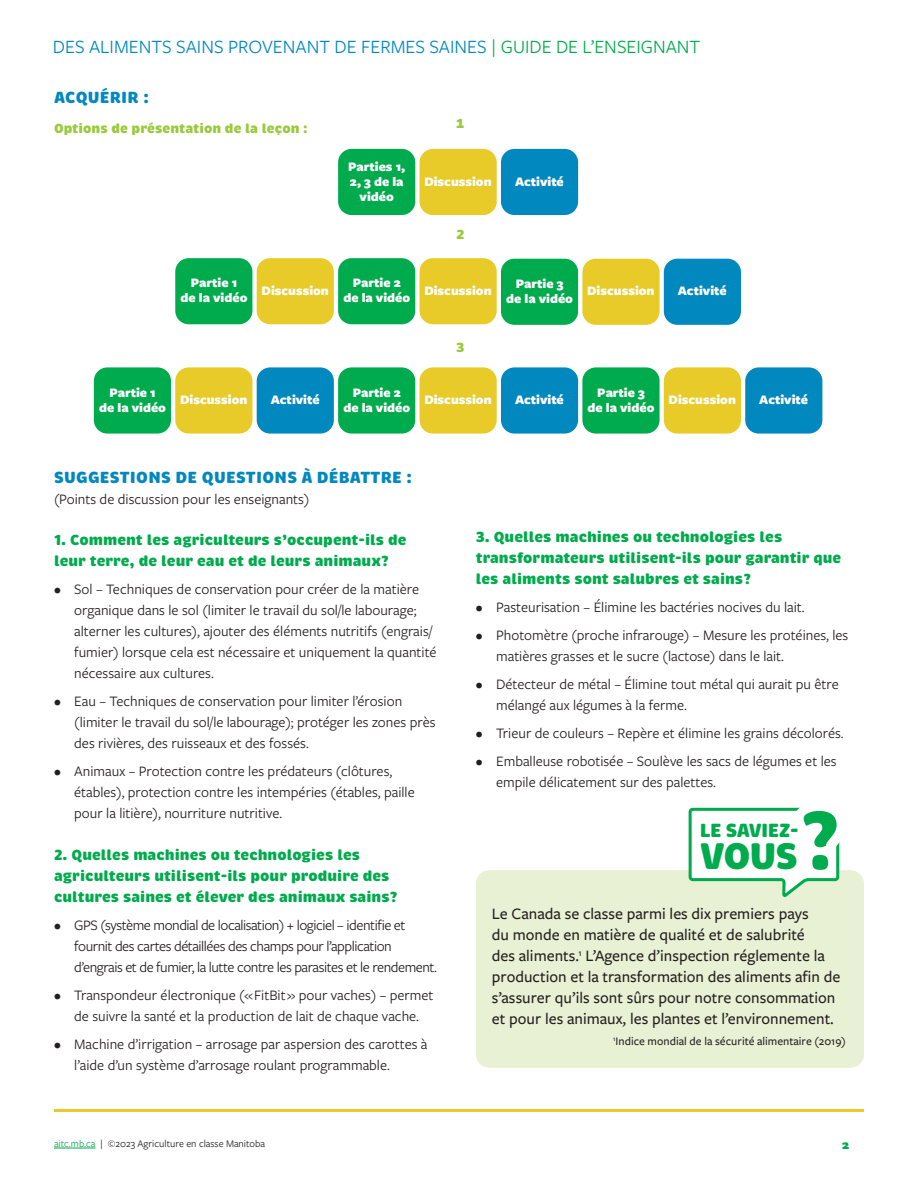
<style>
.page{position:relative;width:918px;height:1188px;background:#fff}
.page>*{position:absolute;margin:0;border:0;box-sizing:border-box;transform-origin:0 0}
.Heading{font:900 37.95px "Brevia";color:#00ab4d}
.t1{font:19.5px "Freight Sans Pro";color:#0088bf}
.Heading-2{font:900 19.5px "Brevia";letter-spacing:-.03em;color:#00ab4d}
.Body_copy{font:500 16.5px/21px "Freight Sans Pro";color:#231f20}
.Subhead{font:900 16.5px "Brevia";letter-spacing:.015em;color:#0088bf}
.Subhead-2{font:15px/21px "Freight Sans Pro";color:#231f20}
.Sub-_Subhead{font:900 15px/21px "Brevia";color:#00ab4d}
.Subhead-3{font:15px/21px "Freight Sans Pro";letter-spacing:-.03em;color:#231f20}
.Sub-_Subhead-2{font:900 13.5px/15px "Freight Sans Pro";color:#fff;text-align:center}
.Sub-_Subhead-3{font:900 13.5px "Brevia";color:#99ca3b}
.t2{font:900 13.5px "Freight Sans Pro";color:#00ab4d}
.Body_copy-2{font:500 12px "Freight Sans Pro";color:#231f20}
.Words{font:10.5px "Freight Sans Pro";color:#231f20}
.s1{color:#00ab4d}
</style>
<div class="page">
<div style="left:94px;top:367px;width:77px;height:67px;background:#00ab4d;border-radius:14px"></div>
<div style="left:175px;top:258px;width:77px;height:66px;background:#00ab4d;border-radius:14px"></div>
<div style="left:175px;top:367px;width:77px;height:67px;background:#e8cb28;border-radius:14px"></div>
<div style="left:257px;top:258px;width:77px;height:66px;background:#e8cb28;border-radius:14px"></div>
<div style="left:257px;top:367px;width:77px;height:67px;background:#0088bf;border-radius:14px"></div>
<div style="left:338px;top:367px;width:77px;height:67px;background:#00ab4d;border-radius:14px"></div>
<div style="left:338px;top:258px;width:77px;height:66px;background:#00ab4d;border-radius:14px"></div>
<div style="left:338px;top:149px;width:77px;height:66px;background:#00ab4d;border-radius:14px"></div>
<div style="left:420px;top:367px;width:77px;height:67px;background:#e8cb28;border-radius:14px"></div>
<div style="left:420px;top:258px;width:77px;height:66px;background:#e8cb28;border-radius:14px"></div>
<div style="left:420px;top:149px;width:77px;height:66px;background:#e8cb28;border-radius:14px"></div>
<div style="left:501px;top:367px;width:77px;height:67px;background:#0088bf;border-radius:14px"></div>
<div style="left:501px;top:149px;width:77px;height:66px;background:#0088bf;border-radius:14px"></div>
<div style="left:582px;top:367px;width:78px;height:67px;background:#00ab4d;border-radius:14px"></div>
<div style="left:501px;top:259px;width:77px;height:66px;background:#00ab4d;border-radius:14px"></div>
<div style="left:664px;top:367px;width:77px;height:67px;background:#e8cb28;border-radius:14px"></div>
<div style="left:582px;top:259px;width:78px;height:66px;background:#e8cb28;border-radius:14px"></div>
<div style="left:745px;top:367px;width:77px;height:67px;background:#0088bf;border-radius:14px"></div>
<div style="left:664px;top:259px;width:77px;height:66px;background:#0088bf;border-radius:14px"></div>
<div style="left:476px;top:870px;width:388px;height:198px;background:#e8f1d4;border-radius:14px"></div>
<hr style="left:54px;top:1109px;width:810px;height:3px;background:#e8cb28">
<hr style="left:54px;top:1148px;width:42px;height:1px;background:#00ab4d">
<svg style="left:690px;top:807px;width:162px;height:89px"></svg>
<h2 class="t1" style="left:53px;top:34px;width:649px">DES ALIMENTS SAINS PROVENANT DE FERMES SAINES <span class="s1">| GUIDE DE L’ENSEIGNANT</span></h2>
<p class="Subhead" style="left:54px;top:87px;width:96px">ACQUÉRIR :</p>
<p class="Sub-_Subhead-3" style="left:54px;top:120px;width:255px">Options de présentation de la leçon :</p>
<p class="Sub-_Subhead-2" style="left:348px;top:158px;width:59px">Parties 1,<br>2, 3 de la vidéo</p>
<p class="Sub-_Subhead-3" style="left:456px;top:115px;width:10px">1</p>
<p class="Sub-_Subhead-2" style="left:424px;top:173px;width:69px">Discussion</p>
<p class="Sub-_Subhead-3" style="left:456px;top:226px;width:10px">2</p>
<p class="Sub-_Subhead-2" style="left:181px;top:275px;width:68px">Partie 1<br>de la vidéo</p>
<p class="Sub-_Subhead-2" style="left:262px;top:282px;width:69px">Discussion</p>
<p class="Sub-_Subhead-2" style="left:343px;top:275px;width:68px">Partie 2<br>de la vidéo</p>
<p class="Sub-_Subhead-2" style="left:424px;top:282px;width:69px">Discussion</p>
<p class="Sub-_Subhead-2" style="left:515px;top:173px;width:50px">Activité</p>
<p class="Sub-_Subhead-2" style="left:506px;top:275px;width:68px">Partie 3<br>de la vidéo</p>
<p class="Sub-_Subhead-2" style="left:587px;top:283px;width:69px">Discussion</p>
<p class="Sub-_Subhead-2" style="left:678px;top:283px;width:50px">Activité</p>
<p class="Sub-_Subhead-2" style="left:99px;top:384px;width:68px">Partie 1<br>de la vidéo</p>
<p class="Sub-_Subhead-2" style="left:180px;top:392px;width:69px">Discussion</p>
<p class="Sub-_Subhead-3" style="left:456px;top:339px;width:10px">3</p>
<p class="Sub-_Subhead-2" style="left:343px;top:384px;width:68px">Partie 2<br>de la vidéo</p>
<p class="Sub-_Subhead-2" style="left:271px;top:392px;width:50px">Activité</p>
<p class="Sub-_Subhead-2" style="left:515px;top:392px;width:50px">Activité</p>
<p class="Sub-_Subhead-2" style="left:424px;top:392px;width:69px">Discussion</p>
<p class="Sub-_Subhead-2" style="left:588px;top:384px;width:68px">Partie 3<br>de la vidéo</p>
<p class="Sub-_Subhead-2" style="left:669px;top:392px;width:69px">Discussion</p>
<p class="Sub-_Subhead-2" style="left:759px;top:392px;width:50px">Activité</p>
<p class="Subhead" style="left:54px;top:467px;width:359px">SUGGESTIONS DE QUESTIONS À DÉBATTRE :</p>
<p class="Subhead-2" style="left:54px;top:488px;width:257px">(Points de discussion pour les enseignants)</p>
<p class="Sub-_Subhead" style="left:54px;top:530px;width:354px">1. Comment les agriculteurs s’occupent-ils de leur terre, de leur eau et de leurs animaux?</p>
<p class="Subhead-2" style="left:74px;top:578px;width:364px;text-indent:-20px">• Sol – Techniques de conservation pour créer de la matière organique dans le sol (limiter le travail du sol/le labourage; alterner les cultures), ajouter des éléments nutritifs (engrais/ fumier) lorsque cela est nécessaire et uniquement la quantité nécessaire aux cultures.</p>
<p class="Subhead-2" style="left:74px;top:690px;width:363px;text-indent:-20px">• Eau – Techniques de conservation pour limiter l’érosion (limiter le travail du sol/le labourage); protéger les zones près des rivières, des ruisseaux et des fossés.</p>
<p class="Subhead-2" style="left:74px;top:760px;width:342px;text-indent:-20px">• Animaux – Protection contre les prédateurs (clôtures, étables), protection contre les intempéries (étables, paille pour la litière), nourriture nutritive.</p>
<p class="Sub-_Subhead" style="left:54px;top:844px;width:345px">2. Quelles machines ou technologies les agriculteurs utilisent-ils pour produire des cultures saines et élever des animaux sains?</p>
<p class="Subhead-3" style="left:74px;top:914px;width:364px;text-indent:-20px">• GPS (système mondial de localisation) + logiciel – identifie et fournit des cartes détaillées des champs pour l’application d’engrais et de fumier, la lutte contre les parasites et le rendement.</p>
<p class="Subhead-2" style="left:54px;top:984px;width:381px;text-align:center">• Transpondeur électronique (« FitBit » pour vaches) – permet de suivre la santé et la production de lait de chaque vache.</p>
<p class="Subhead-2" style="left:74px;top:1033px;width:355px;text-indent:-20px">• Machine d’irrigation – arrosage par aspersion des carottes à l’aide d’un système d’arrosage roulant programmable.</p>
<p class="Words" style="left:54px;top:1136px;width:213px"><span class="s1">aitc.mb.ca</span> | ©2023 Agriculture en classe Manitoba</p>
<p class="Sub-_Subhead" style="left:476px;top:527px;width:367px">3. Quelles machines ou technologies les transformateurs utilisent-ils pour garantir que les aliments sont salubres et sains?</p>
<p class="Subhead-2" style="left:476px;top:596px;width:330px">• Pasteurisation – Élimine les bactéries nocives du lait.</p>
<p class="Subhead-2" style="left:496px;top:624px;width:354px;text-indent:-20px">• Photomètre (proche infrarouge) – Mesure les protéines, les matières grasses et le sucre (lactose) dans le lait.</p>
<p class="Subhead-2" style="left:496px;top:673px;width:344px;text-indent:-20px">• Détecteur de métal – Élimine tout métal qui aurait pu être mélangé aux légumes à la ferme.</p>
<p class="Subhead-2" style="left:476px;top:722px;width:369px">• Trieur de couleurs – Repère et élimine les grains décolorés.</p>
<p class="Subhead-2" style="left:496px;top:750px;width:342px;text-indent:-20px">• Emballeuse robotisée – Soulève les sacs de légumes et les empile délicatement sur des palettes.</p>
<p class="Heading-2" style="left:700px;top:818px;width:100px">LE SAVIEZ-</p>
<p class="Heading" style="left:700px;top:832px;width:100px">VOUS</p>
<p class="Body_copy" style="left:492px;top:903px;width:350px">Le Canada se classe parmi les dix premiers pays<br>du monde en matière de qualité et de salubrité<br>des aliments.<sup>1</sup> L’Agence d’inspection réglemente la production et la transformation des aliments afin de s’assurer qu’ils sont sûrs pour notre consommation et pour les animaux, les plantes et l’environnement.</p>
<p class="Body_copy-2" style="left:613px;top:1033px;width:234px"><sup>1</sup>Indice mondial de la sécurité alimentaire (2019)</p>
<p class="t2" style="left:842px;top:1135px;width:9px">2</p>
</div>
